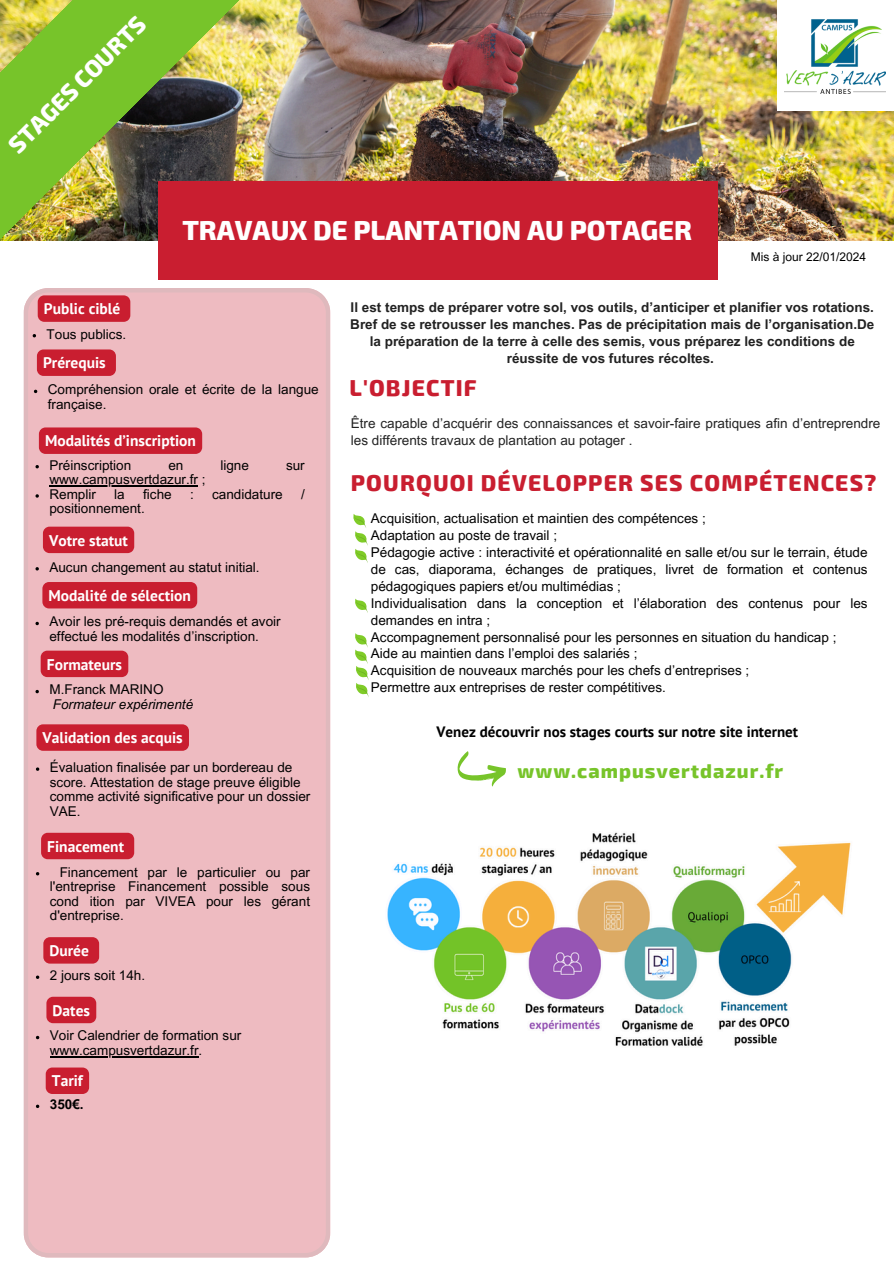
<style>
.page{position:relative;width:894px;height:1264px;background:#fff}
.page>*{position:absolute;margin:0;border:0;box-sizing:border-box;transform-origin:0 0}
.t1{font:800 27px "Exo 2";color:#fff}
.t2{font:800 23.4px "Exo 2";color:#fff}
.t3{font:800 22.5px "Exo 2";letter-spacing:.05em;color:#c91e30}
.t4{font:800 19.5px "Exo 2";letter-spacing:.05em;color:#77c42a}
.t5{font:700 15.45px "PT Sans";color:#fff}
.t6{font:700 15px "PT Sans";color:#000}
.t7{font:13.5px/16.8px "Arial MT Pro";color:#000}
.t8{font:700 13.5px/16.8px "Arial MT Pro";color:#222;text-align:center}
.t9{font:13.5px/16.8px "Arial MT Pro";color:#222}
.t10{font:italic 13.5px "Arial MT Pro";color:#000}
.t11{font:700 13.5px "Arial MT Pro";color:#000}
.t12{font:12px "Arial MT Pro";color:#000}
</style>
<div class="page">
<div style="left:24px;top:288px;width:306px;height:968px;background:#eebbc1"></div>
<img style="left:270px;top:0;width:623px;height:240px">
<div style="left:777px;top:0;width:116px;height:111px;background:#fff"></div>
<img style="left:784px;top:19px;width:101px;height:74px">
<div style="left:159px;top:181px;width:558px;height:99px;background:#c91e30"></div>
<img style="left:0;top:0;width:270px;height:259px">
<svg style="left:355px;top:598px;width:13px;height:15px"></svg>
<svg style="left:457px;top:751px;width:48px;height:35px"></svg>
<svg style="left:353px;top:514px;width:15px;height:49px"></svg>
<svg style="left:355px;top:633px;width:14px;height:64px"></svg>
<img style="left:387px;top:832px;width:464px;height:214px">
<div style="left:43px;top:526px;width:91px;height:27px;background:#c91e30"></div>
<svg style="left:38px;top:295px;width:92px;height:27px;background:#ca2334"></svg>
<div style="left:37px;top:349px;width:79px;height:27px;background:#c91e30;border-radius:7px"></div>
<svg style="left:39px;top:427px;width:163px;height:27px;background:#c92234"></svg>
<svg style="left:35px;top:465px;width:4px;height:3px"></svg>
<hr style="left:49px;top:485px;width:149px;height:1px;background:#000">
<svg style="left:35px;top:494px;width:4px;height:3px"></svg>
<svg style="left:35px;top:567px;width:4px;height:3px"></svg>
<div style="left:41px;top:832px;width:93px;height:27px;background:#c91e30"></div>
<div style="left:43px;top:937px;width:56px;height:26px;background:#c91e30;border-radius:7px"></div>
<svg style="left:46px;top:1067px;width:43px;height:26px"></svg>
<div style="left:42px;top:582px;width:155px;height:26px;background:#c91e30"></div>
<svg style="left:35px;top:622px;width:4px;height:3px"></svg>
<div style="left:41px;top:650px;width:87px;height:27px;background:#c91e30"></div>
<svg style="left:35px;top:690px;width:4px;height:3px"></svg>
<div style="left:36px;top:724px;width:153px;height:26px;background:#c91e30"></div>
<svg style="left:46px;top:996px;width:50px;height:27px"></svg>
<svg style="left:36px;top:1035px;width:3px;height:4px"></svg>
<hr style="left:50px;top:1056px;width:148px;height:1px;background:#000">
<svg style="left:36px;top:1104px;width:3px;height:4px"></svg>
<h4 class="t2" style="left:2px;top:138px;width:184px;rotate:-45deg">STAGES COURTS</h4>
<h1 class="t1" style="left:182px;top:212px;width:511px">TRAVAUX DE PLANTATION AU POTAGER</h1>
<h4 class="t5" style="left:44px;top:298px;width:78px">Public ciblé</h4>
<p class="t7" style="left:47px;top:327px;width:81px">Tous publics.</p>
<h4 class="t5" style="left:43px;top:352px;width:64px">Prérequis</h4>
<p class="t7" style="left:48px;top:384px;width:272px;line-height:14.7px">Compréhension orale et écrite de la langue française.</p>
<p class="t5" style="left:45px;top:430px;width:152px">Modalités d’inscription</p>
<p class="t7" style="left:49px;top:458px;width:83px">Préinscription</p>
<p class="t7" style="left:168px;top:458px;width:17px">en</p>
<p class="t7" style="left:220px;top:458px;width:30px">ligne</p>
<p class="t7" style="left:286px;top:458px;width:20px">sur</p>
<p class="t7" style="left:49px;top:474px;width:158px;line-height:14.7px">www.campusvertdazur.fr ;<br>Remplir</p>
<p class="t7" style="left:114px;top:487px;width:12px">la</p>
<p class="t7" style="left:143px;top:487px;width:30px">fiche</p>
<p class="t7" style="left:190px;top:487px;width:5px">:</p>
<p class="t7" style="left:212px;top:487px;width:72px">candidature</p>
<p class="t7" style="left:301px;top:487px;width:5px">/</p>
<p class="t7" style="left:49px;top:502px;width:97px">positionnement.</p>
<h1 class="t5" style="left:49px;top:530px;width:80px">Votre statut</h1>
<h6 class="t7" style="left:49px;top:560px;width:212px">Aucun changement au statut initial.</h6>
<p class="t5" style="left:49px;top:585px;width:144px">Modalité de sélection</p>
<h4 class="t7" style="left:49px;top:616px;width:233px;line-height:14.7px">Avoir les pré-requis demandés et avoir effectué les modalités d’inscription.</h4>
<p class="t5" style="left:47px;top:653px;width:77px">Formateurs</p>
<p class="t7" style="left:49px;top:683px;width:116px">M.Franck MARINO</p>
<p class="t10" style="left:53px;top:699px;width:142px">Formateur expérimenté</p>
<h4 class="t5" style="left:43px;top:727px;width:142px">Validation des acquis</h4>
<p class="t7" style="left:50px;top:761px;width:262px;line-height:14.7px">Évaluation finalisée par un bordereau de score. Attestation de stage preuve éligible comme activité significative pour un dossier VAE.</p>
<p class="t5" style="left:47px;top:835px;width:78px">Finacement</p>
<h5 class="t7" style="left:50px;top:866px;width:262px;line-height:14.7px;text-align:justify;text-indent:10px">Financement par le particulier ou par l'entreprise Financement possible sous cond ition par VIVEA pour les gérant d'entreprise.</h5>
<p class="t5" style="left:50px;top:940px;width:41px">Durée</p>
<h6 class="t7" style="left:50px;top:968px;width:97px">2 jours soit 14h.</h6>
<p class="t5" style="left:53px;top:999px;width:39px">Dates</p>
<p class="t7" style="left:50px;top:1028px;width:193px">Voir Calendrier de formation sur</p>
<p class="t7" style="left:50px;top:1043px;width:154px">www.campusvertdazur.fr.</p>
<h6 class="t5" style="left:52px;top:1070px;width:32px">Tarif</h6>
<h4 class="t11" style="left:50px;top:1099px;width:35px">350€.</h4>
<p class="t12" style="left:750px;top:252px;width:117px">Mis à jour 22/01/2024</p>
<p class="t8" style="left:350px;top:301px;width:525px">Il est temps de préparer votre sol, vos outils, d’anticiper et planifier vos rotations.<br>Bref de se retrousser les manches. Pas de précipitation mais de l’organisation.De la préparation de la terre à celle des semis, vous préparez les conditions de réussite de vos futures récoltes.</p>
<p class="t3" style="left:349px;top:373px;width:129px">L'OBJECTIF</p>
<p class="t9" style="left:351px;top:416px;width:531px">Être capable d’acquérir des connaissances et savoir-faire pratiques afin d’entreprendre les différents travaux de plantation au potager .</p>
<p class="t3" style="left:351px;top:468px;width:526px">POURQUOI DÉVELOPPER SES COMPÉTENCES?</p>
<p class="t7" style="left:371px;top:512px;width:498px">Acquisition, actualisation et maintien des compétences ;<br>Adaptation au poste de travail ;<br>Pédagogie active : interactivité et opérationnalité en salle et/ou sur le terrain, étude de cas, diaporama, échanges de pratiques, livret de formation et contenus pédagogiques papiers et/ou multimédias ;<br>Individualisation dans la conception et l’élaboration des contenus pour les demandes en intra ;<br>Accompagnement personnalisé pour les personnes en situation du handicap ;<br>Aide au maintien dans l’emploi des salariés ;<br>Acquisition de nouveaux marchés pour les chefs d’entreprises ;<br>Permettre aux entreprises de rester compétitives.</p>
<h4 class="t6" style="left:436px;top:721px;width:363px">Venez découvrir nos stages courts sur notre site internet</h4>
<p class="t4" style="left:517px;top:758px;width:267px">www.campusvertdazur.fr</p>
</div>
